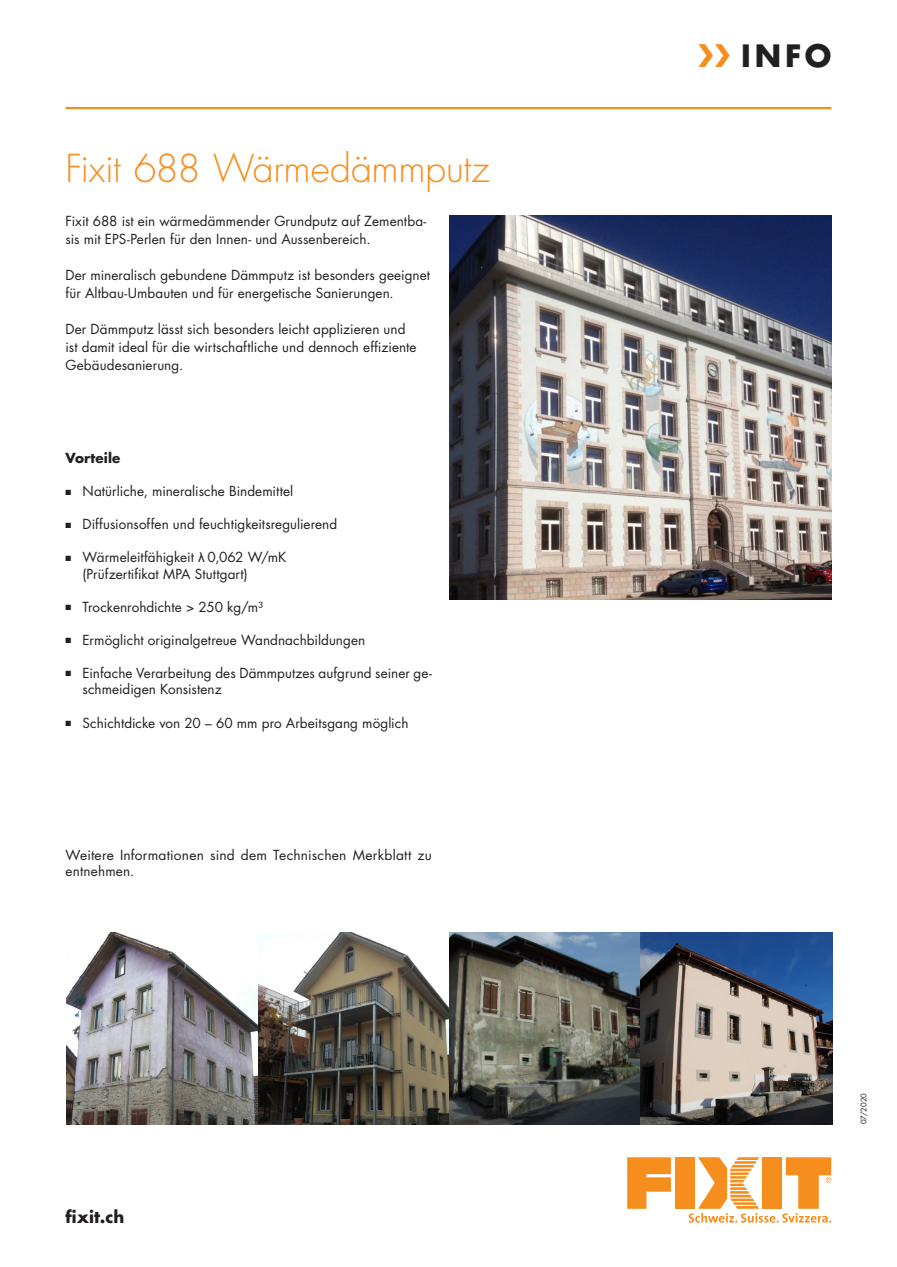
<style>
.page{position:relative;width:897px;height:1267px;background:#fff}
.page>*{position:absolute;margin:0;border:0;box-sizing:border-box;transform-origin:0 0}
.Seitentitel{font:300 37.5px "Futura Std";letter-spacing:-.015em;color:#f68e1e}
.t1{font:700 30px "Futura Std";color:#231f20}
.t2{font:700 16.5px "Futura Std";color:#231f20}
.FIXIT_Fliesstext{font:13.5px/18px "Futura Std";letter-spacing:.005em;color:#231f20}
.Fliesstext{font:13.5px/16.5px "Futura Std";letter-spacing:.015em;color:#231f20}
.Zwischentitel{font:700 13.5px "Futura Std";letter-spacing:.01em;color:#231f20}
.Inseratenummer{font:7.5px "Futura Std";letter-spacing:.005em;color:#231f20}
.s1{font-family:"Arial"}
.s2{color:#f68e1e}
</style>
<div class="page">
<hr style="left:66px;top:107px;width:765px;height:2px;background:#f68e1e">
<svg style="left:627px;top:1157px;width:43px;height:51px"></svg>
<div style="left:674px;top:1157px;width:20px;height:51px;background:#f68e1e"></div>
<svg style="left:688px;top:1157px;width:143px;height:65px"></svg>
<img style="left:449px;top:215px;width:382px;height:384px">
<img style="left:67px;top:932px;width:765px;height:192px">
<p class="Seitentitel" style="left:66px;top:146px;width:425px">Fixit 688 Wärmedämmputz</p>
<p class="FIXIT_Fliesstext" style="left:66px;top:212px;width:362px">Fixit 688 ist ein wärmedämmender Grundputz auf Zementba&shy;sis mit EPS-Perlen für den Innen- und Aussenbereich.</p>
<p class="FIXIT_Fliesstext" style="left:66px;top:266px;width:366px">Der mineralisch gebundene Dämmputz ist besonders geeignet für Altbau-Umbauten und für energetische Sanierungen.</p>
<p class="FIXIT_Fliesstext" style="left:66px;top:320px;width:352px">Der Dämmputz lässt sich besonders leicht applizieren und ist damit ideal für die wirtschaftliche und dennoch effiziente<br>Gebäudesanierung.</p>
<p class="Zwischentitel" style="left:66px;top:449px;width:56px">Vorteile</p>
<p class="FIXIT_Fliesstext" style="left:66px;top:482px;width:229px">■ Natürliche, mineralische Bindemittel</p>
<p class="FIXIT_Fliesstext" style="left:66px;top:515px;width:273px">■ Diffusionsoffen und feuchtigkeitsregulierend</p>
<p class="FIXIT_Fliesstext" style="left:83px;top:549px;width:205px;line-height:16.5px;text-indent:-17px">■ Wärmeleitfähigkeit <span class="s1">λ</span> 0,062 W/mK (Prüfzertifikat MPA Stuttgart)</p>
<p class="FIXIT_Fliesstext" style="left:66px;top:598px;width:199px">■ Trockenrohdichte &gt; 250 kg/m³</p>
<p class="FIXIT_Fliesstext" style="left:66px;top:631px;width:301px">■ Ermöglicht originalgetreue Wandnachbildungen</p>
<p class="FIXIT_Fliesstext" style="left:83px;top:665px;width:351px;line-height:16.5px;text-indent:-17px">■ Einfache Verarbeitung des Dämmputzes aufgrund seiner ge&shy;schmeidigen Konsistenz</p>
<p class="FIXIT_Fliesstext" style="left:66px;top:713px;width:344px">■ Schichtdicke von 20 – 60 mm pro Arbeitsgang möglich</p>
<p class="Fliesstext" style="left:66px;top:846px;width:368px">Weitere Informationen sind dem Technischen Merkblatt zu entnehmen.</p>
<p class="t2" style="left:66px;top:1205px;width:60px">fixit.ch</p>
<p class="t1" style="left:697px;top:36px;width:135px"><span class="s2">❯❯</span> INFO</p>
<p class="Inseratenummer" style="left:858px;top:1124px;width:33px;rotate:-90deg">07/2020</p>
</div>
